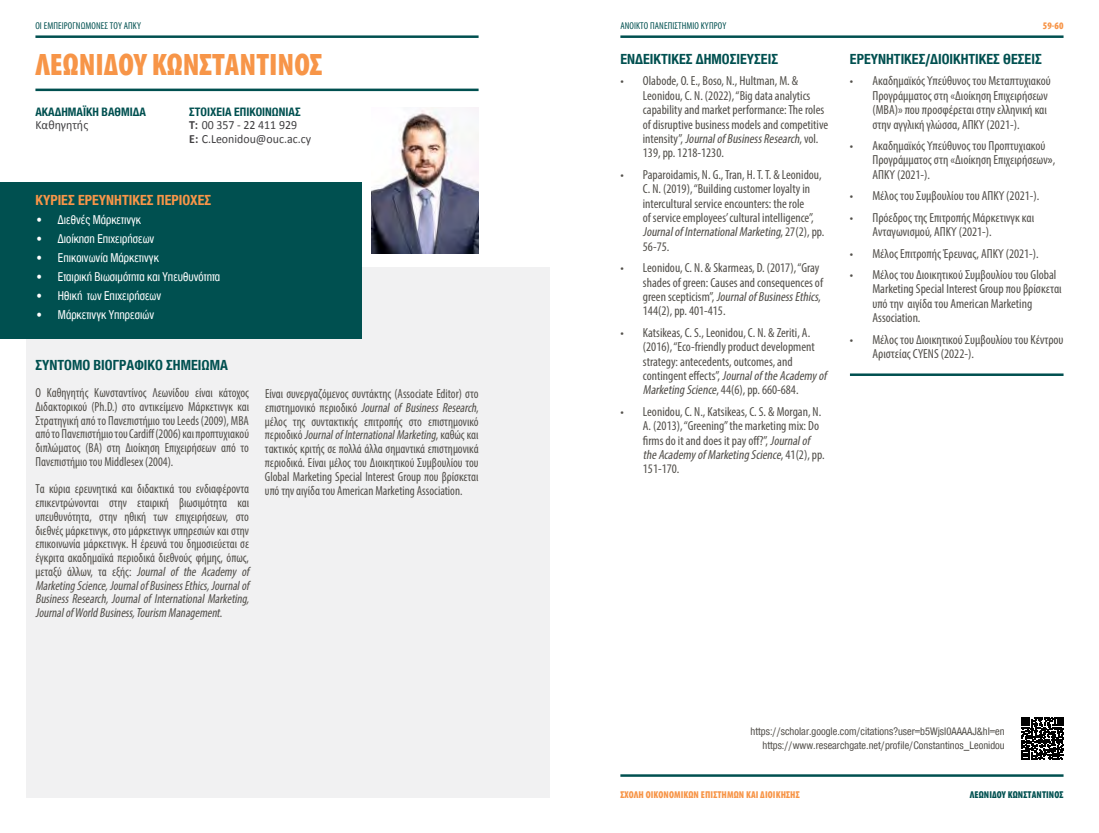
<style>
.page{position:relative;width:1099px;height:833px;background:#fff}
.page>*{position:absolute;margin:0;border:0;box-sizing:border-box;transform-origin:0 0}
.t1{font:700 31.25px "Myriad Condensed Greek";color:#f79548}
.t2{font:700 15px "CF Helvetica Cond";color:#005050}
.t3{font:700 15px "CF Helvetica Cond";color:#f79548}
.t4{font:condensed 13.12px/14.4px "Myriad Pro";color:#524f4a}
.t5{font:condensed 13.12px/13.8px "Myriad Pro";color:#524f4a;text-align:justify;scale:.95 1}
.t6{font:13.12px "CF Helvetica Cond";color:#fff;scale:.95 1}
.t7{font:12.5px/13.8px "Calibri";color:#414042;scale:.95 1}
.t8{font:700 12.5px "CF Helvetica Cond";color:#005050}
.t9{font:11.25px/14.2px "CF Helvetica Cond";color:#524f4a;text-align:right}
.t10{font:10px "Myriad Condensed Greek";letter-spacing:.01em;color:#005050}
.t11{font:700 10px "Myriad Condensed Greek";letter-spacing:.01em;color:#f79548}
.t12{font:700 10px "Myriad Condensed Greek";letter-spacing:.01em;color:#005050}
.s1{font-weight:700}
.s2{font-style:italic}
.s3{font-family:"Myriad Condensed Greek";font-weight:500;font-stretch:normal}
</style>
<div class="page">
<div style="left:26px;top:267px;width:523px;height:530px;background:#f1f1f2"></div>
<div style="left:0;top:183px;width:361px;height:156px;background:#005050"></div>
<hr style="left:850px;top:373px;width:213px;height:3px;background:#005050">
<svg style="left:1021px;top:717px;width:42px;height:42px"></svg>
<hr style="left:35px;top:35px;width:443px;height:3px;background:#005050">
<hr style="left:35px;top:89px;width:443px;height:2px;background:#005050">
<hr style="left:620px;top:35px;width:443px;height:3px;background:#005050">
<hr style="left:620px;top:774px;width:443px;height:3px;background:#005050">
<img style="left:372px;top:107px;width:106px;height:146px">
<p class="t10" style="left:35px;top:21px;width:107px">ΟΙ ΕΜΠΕΙΡΟΓΝΏΜΟΝΕΣ ΤΟΥ ΑΠΚΥ</p>
<p class="t10" style="left:620px;top:21px;width:107px">ΑΝΟΙΚΤΟ ΠΑΝΕΠΙΣΤΗΜΙΟ ΚΥΠΡΟΥ</p>
<p class="t11" style="left:1042px;top:20px;width:22px">59-60</p>
<h1 class="t1" style="left:35px;top:49px;width:288px">ΛΕΩΝΊΔΟΥ ΚΩΝΣΤΑΝΤΊΝΟΣ</h1>
<p class="t8" style="left:35px;top:105px;width:112px">ΑΚΑΔΗΜΑΪΚΗ ΒΑΘΜΙΔΑ</p>
<p class="t7" style="left:35px;top:118px;width:57px">Καθηγητής</p>
<p class="t8" style="left:189px;top:105px;width:113px">ΣΤΟΙΧΕΙΑ ΕΠΙΚΟΙΝΩΝΙΑΣ</p>
<p class="t7" style="left:189px;top:118px;width:130px"><span class="s1">T:</span> 00 357 - 22 411 929<br><span class="s1">E:</span> C.Leonidou@ouc.ac.cy</p>
<p class="t3" style="left:35px;top:192px;width:177px">ΚΥΡΙΕΣ ΕΡΕΥΝΗΤΙΚΕΣ ΠΕΡΙΟΧΕΣ</p>
<p class="t6" style="left:35px;top:212px;width:113px">• Διεθνές Μάρκετινγκ</p>
<p class="t6" style="left:35px;top:231px;width:127px">• Διοίκηση Επιχειρήσεων</p>
<p class="t6" style="left:35px;top:251px;width:131px">• Επικοινωνία Μάρκετινγκ</p>
<p class="t6" style="left:35px;top:270px;width:196px">• Εταιρική Βιωσιμότητα και Υπευθυνότητα</p>
<p class="t6" style="left:35px;top:289px;width:134px">• Ηθική των Επιχειρήσεων</p>
<p class="t6" style="left:35px;top:308px;width:126px">• Μάρκετινγκ Υπηρεσιών</p>
<p class="t2" style="left:35px;top:356px;width:194px">ΣΥΝΤΟΜΟ ΒΙΟΓΡΑΦΙΚΟ ΣΗΜΕΙΩΜΑ</p>
<p class="t5" style="left:35px;top:386px;width:226px">Ο Καθηγητής Κωνσταντίνος Λεωνίδου είναι κάτοχος Διδακτορικού (Ph.D.) στο αντικείμενο Μάρκετινγκ και Στρατηγική από το Πανεπιστήμιο του Leeds (2009), MBA από το Πανεπιστήμιο του Cardiff (2006) και προπτυχιακού διπλώματος (BA) στη Διοίκηση Επιχειρήσεων από το Πανεπιστήμιο του Middlesex (2004).</p>
<p class="t5" style="left:35px;top:482px;width:229px;text-align:left">Τα κύρια ερευνητικά και διδακτικά του ενδιαφέροντα επικεντρώνονται στην εταιρική βιωσιμότητα και υπευθυνότητα, στην ηθική των επιχειρήσεων, στο διεθνές μάρκετινγκ, στο μάρκετινγκ υπηρεσιών και στην επικοινωνία μάρκετινγκ. Η έρευνά του δημοσιεύεται σε έγκριτα ακαδημαϊκά περιοδικά διεθνούς φήμης, όπως, μ ετα ξ ύ άλλ ων, τα ε ξ ή ς : <span class="s2">Journal of the Academy of MarketingScience,Journalof BusinessEthics,Journalof BusinessResearch,Journalof InternationalMarketing, Journalof WorldBusiness,Tourism Management</span>.</p>
<p class="t5" style="left:265px;top:387px;width:227px">Είναι συνεργαζόμενος συντάκτης (Associate Editor) στο επ ι στ η μ ον ι κό π ε ρ ι ο δ ι κό <span class="s2">Journal of Business Research</span>, μέλος της συντακτικής επιτροπής στο επιστημονικό π ε ρ ι ο δ ι κ ό <span class="s2">Journalof InternationalMarketing</span>, κ α θ ώ ς κ α ι τακτικός κριτής σε πολλά άλλα σημαντικά επιστημονικά περιοδικά. Είναι μέλος του Διοικητικού Συμβουλίου του Global Marketing Special Interest Group που βρίσκεται υπό την αιγίδα του American Marketing Association.</p>
<p class="t2" style="left:620px;top:51px;width:159px">ΕΝΔΕΙΚΤΙΚΕΣ ΔΗΜΟΣΙΕΥΣΕΙΣ</p>
<p class="t4" style="left:643px;top:74px;width:187px;text-indent:-22px">• Olabode, O. E., Boso, N., Hultman, M. &amp; Leonidou, C. N. (2022), “Big data analytics capability and market performance: The roles of disruptive business models and competitive i n t e n s i t y ”, <span class="s2">Journalof BusinessResearch</span>, v o l .<br>139, pp. 1218-1230.</p>
<p class="t4" style="left:643px;top:167px;width:183px;text-indent:-22px">• Paparoidamis, N. G., Tran, H. T. T. &amp; Leonidou, C. N. (2019), “Building customer loyalty in intercultural service encounters: the role<br>of service employees’ cultural intelligence”, <span class="s2">Journalof InternationalMarketing</span>, 2 7 ( 2 ) , p p .<br>56-75.</p>
<p class="t4" style="left:643px;top:260px;width:181px;text-indent:-22px">• Leonidou, C. N. &amp; Skarmeas, D. (2017), “Gray shades of green: Causes and consequences of g re e n s c e p t i c i s m ”, <span class="s2">Journalof BusinessEthics</span>, 144(2), pp. 401-415.</p>
<p class="t4" style="left:643px;top:325px;width:185px;text-indent:-22px">• Katsikeas, C. S., Leonidou, C. N. &amp; Zeriti, A. (2016), “Eco-friendly product development strategy: antecedents, outcomes, and<br>c o n t i n g e n t e ffe c t s ”, <span class="s2">Journalof theAcademyof Marketing Science</span>, 44 ( 6 ) , p p . 6 6 0 - 6 8 4 .</p>
<p class="t4" style="left:643px;top:404px;width:183px;text-indent:-22px">• Leonidou, C. N., Katsikeas, C. S. &amp; Morgan, N.<br>A. (2013), “Greening” the marketing mix: Do firms do it and does it pay off?”, <span class="s2">Journalof theAcademyof Marketing Science</span>, 4 1 ( 2 ) , p p .<br>151-170.</p>
<p class="t2" style="left:850px;top:51px;width:193px">ΕΡΕΥΝΗΤΙΚΕΣ/ΔΙΟΙΚΗΤΙΚΕΣ ΘΕΣΕΙΣ</p>
<p class="t4" style="left:872px;top:74px;width:180px;text-indent:-22px">• Ακαδημαϊκός Υπεύθυνος του Μεταπτυχιακού Προγράμματος στη «Διοίκηση Επιχειρήσεων (ΜΒΑ)» που προσφέρεται στην ελληνική και στην αγγλική γλώσσα, ΑΠΚΥ (2021-).</p>
<p class="t4" style="left:872px;top:138px;width:184px;text-indent:-22px">• Ακαδημαϊκός Υπεύθυνος του Προπτυχιακού<br>Προγράμματος στη «Διοίκηση Επιχειρήσεων<span class="s3">È</span>,<br>ΑΠΚΥ (2021-).</p>
<p class="t4" style="left:850px;top:188px;width:191px">• Μέλος του Συμβουλίου του ΑΠΚΥ (2021-).</p>
<p class="t4" style="left:872px;top:210px;width:163px;text-indent:-22px">• Πρόεδρος της Επιτροπής Μάρκετινγκ και<br>Ανταγωνισμού, ΑΠΚΥ (2021-).</p>
<p class="t4" style="left:850px;top:246px;width:190px">• Μέλος Επιτροπής Έρευνας, ΑΠΚΥ (2021-).</p>
<p class="t4" style="left:872px;top:267px;width:191px;text-indent:-22px">• Mέλος του Διοικητικού Συμβουλίου του Global Marketing Special Interest Group που βρίσκεται υπό την αιγίδα του American Marketing Association.</p>
<p class="t4" style="left:872px;top:332px;width:192px;text-indent:-22px">• Μέλος του Διοικητικού Συμβουλίου του Κέντρου<br>Αριστείας CYENS (2022-).</p>
<p class="t9" style="left:750px;top:724px;width:255px">https://scholar.google.com/citations?user=b5Wjsl0AAAAJ&amp;hl=en https://www.researchgate.net/profile/Constantinos_Leonidou</p>
<p class="t11" style="left:620px;top:789px;width:181px">ΣΧΟΛΉ ΟΙΚΟΝΟΜΙΚΏΝ ΕΠΙΣΤΗΜΏΝ ΚΑΙ ΔΙΟΊΚΗΣΗΣ</p>
<p class="t12" style="left:969px;top:789px;width:95px">ΛΕΩΝΙΔΟΥ ΚΩΝΣΤΑΝΤΙΝΟΣ</p>
</div>
